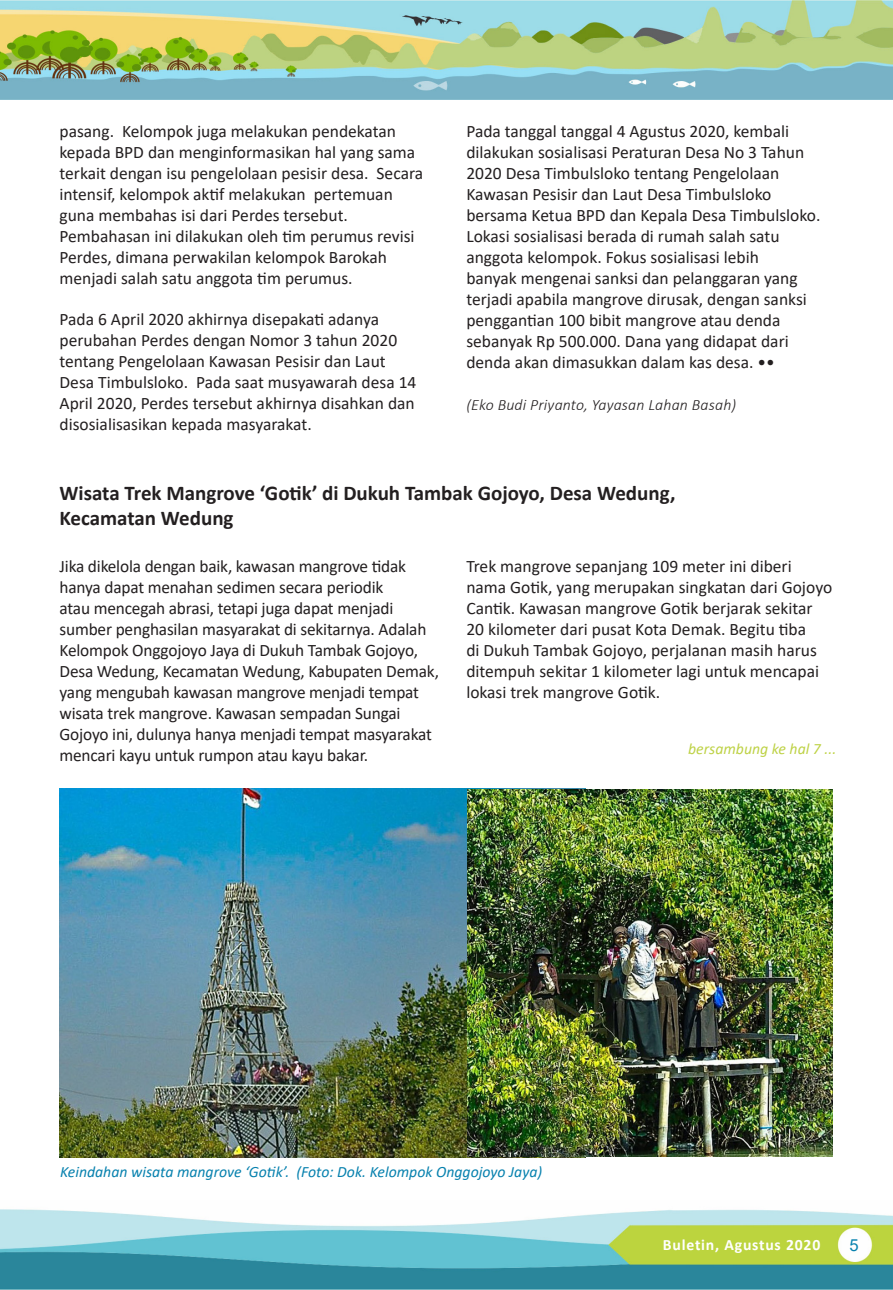
<style>
.page{position:relative;width:893px;height:1290px;background:#fff}
.page>*{position:absolute;margin:0;border:0;box-sizing:border-box;transform-origin:0 0}
.Teks_isi{font:700 21px/25.2px "Calibri";color:#231f20}
.Teks_isi-2{font:17.5px/21px "Calibri";color:#231f20}
.t1{font:16.62px "Arial";color:#0781ae}
.Gambar{font:italic 15.75px "Calibri";color:#0781ae}
.Teks_isi-3{font:italic 300 15.75px "Calibri";letter-spacing:.01em;color:#231f20}
.t2{font:700 15.75px "Calibri";letter-spacing:.05em;color:#fff}
.Teks_isi-4{font:italic 15.75px "Calibri";color:#bed246}
</style>
<div class="page">
<img style="left:0;top:0;width:893px;height:100px">
<img style="left:0;top:1209px;width:893px;height:81px">
<img style="left:60px;top:789px;width:525px;height:368px">
<img style="left:467px;top:790px;width:366px;height:366px">
<p class="Teks_isi-2" style="left:60px;top:120px;width:365px">pasang. Kelompok juga melakukan pendekatan kepada BPD dan menginformasikan hal yang sama terkait dengan isu pengelolaan pesisir desa. Secara intensif, kelompok aktif melakukan pertemuan guna membahas isi dari Perdes tersebut.<br>Pembahasan ini dilakukan oleh tim perumus revisi Perdes, dimana perwakilan kelompok Barokah menjadi salah satu anggota tim perumus.</p>
<p class="Teks_isi-2" style="left:60px;top:308px;width:358px">Pada 6 April 2020 akhirnya disepakati adanya perubahan Perdes dengan Nomor 3 tahun 2020 tentang Pengelolaan Kawasan Pesisir dan Laut Desa Timbulsloko. Pada saat musyawarah desa 14<br>April 2020, Perdes tersebut akhirnya disahkan dan disosialisasikan kepada masyarakat.</p>
<p class="Teks_isi-2" style="left:466px;top:120px;width:356px">Pada tanggal tanggal 4 Agustus 2020, kembali dilakukan sosialisasi Peraturan Desa No 3 Tahun 2020 Desa Timbulsloko tentang Pengelolaan Kawasan Pesisir dan Laut Desa Timbulsloko bersama Ketua BPD dan Kepala Desa Timbulsloko.<br>Lokasi sosialisasi berada di rumah salah satu anggota kelompok. Fokus sosialisasi lebih<br>banyak mengenai sanksi dan pelanggaran yang terjadi apabila mangrove dirusak, dengan sanksi penggantian 100 bibit mangrove atau denda sebanyak Rp 500.000. Dana yang didapat dari denda akan dimasukkan dalam kas desa. ••</p>
<p class="Teks_isi-3" style="left:466px;top:395px;width:272px">(Eko Budi Priyanto, Yayasan Lahan Basah)</p>
<p class="Teks_isi" style="left:60px;top:480px;width:617px">Wisata Trek Mangrove ‘Gotik’ di Dukuh Tambak Gojoyo, Desa Wedung,<br>Kecamatan Wedung</p>
<p class="Teks_isi-2" style="left:60px;top:555px;width:381px">Jika dikelola dengan baik, kawasan mangrove tidak hanya dapat menahan sedimen secara periodik<br>atau mencegah abrasi, tetapi juga dapat menjadi sumber penghasilan masyarakat di sekitarnya. Adalah Kelompok Onggojoyo Jaya di Dukuh Tambak Gojoyo, Desa Wedung, Kecamatan Wedung, Kabupaten Demak, yang mengubah kawasan mangrove menjadi tempat wisata trek mangrove. Kawasan sempadan Sungai Gojoyo ini, dulunya hanya menjadi tempat masyarakat mencari kayu untuk rumpon atau kayu bakar.</p>
<p class="Teks_isi-2" style="left:466px;top:555px;width:367px">Trek mangrove sepanjang 109 meter ini diberi nama Gotik, yang merupakan singkatan dari Gojoyo Cantik. Kawasan mangrove Gotik berjarak sekitar 20 kilometer dari pusat Kota Demak. Begitu tiba<br>di Dukuh Tambak Gojoyo, perjalanan masih harus ditempuh sekitar 1 kilometer lagi untuk mencapai lokasi trek mangrove Gotik.</p>
<p class="Teks_isi-4" style="left:688px;top:737px;width:150px">bersambung ke hal 7 ...</p>
<p class="Gambar" style="left:60px;top:1161px;width:484px">Keindahan wisata mangrove ‘Gotik’. (Foto: Dok. Kelompok Onggojoyo Jaya)</p>
<p class="t2" style="left:663px;top:1233px;width:159px">Buletin, Agustus 2020</p>
<p class="t1" style="left:849px;top:1233px;width:11px">5</p>
</div>
